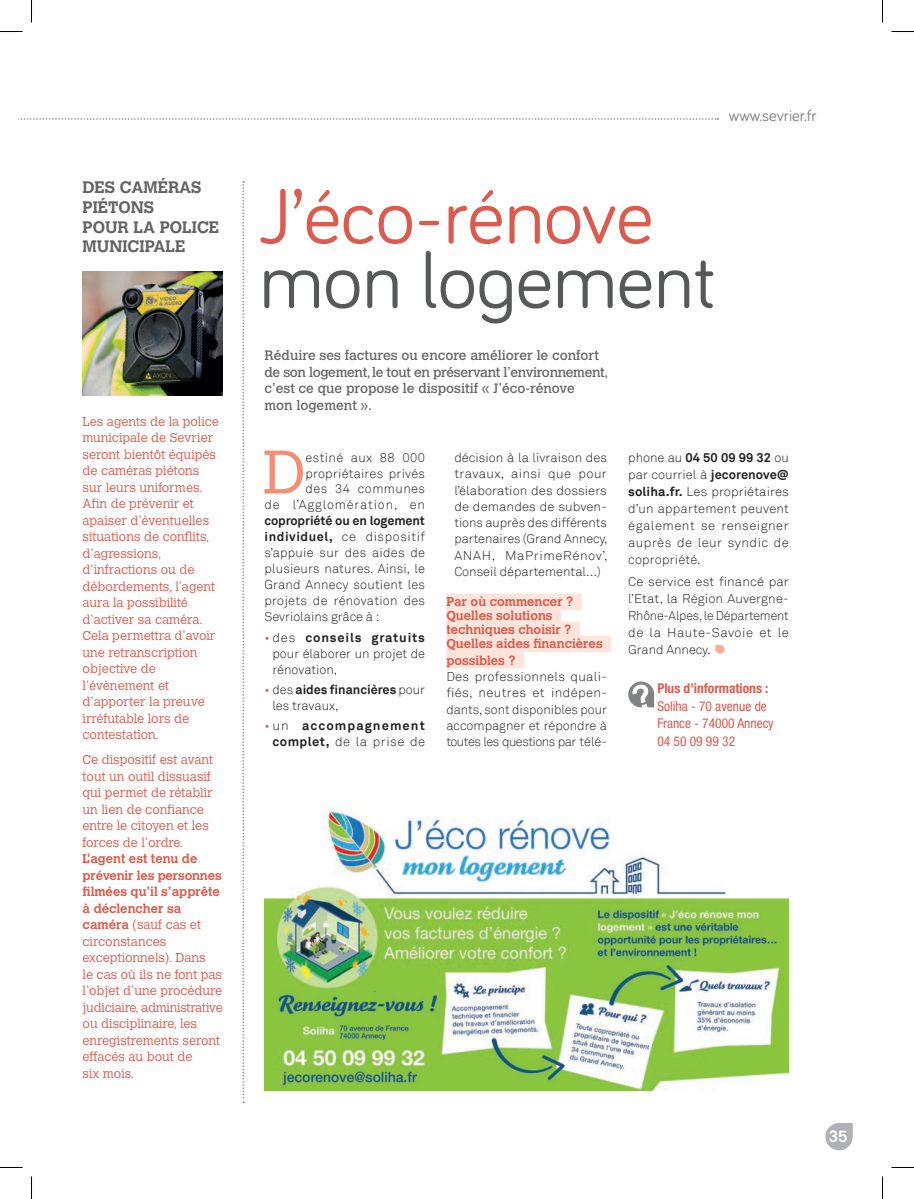
<style>
.page{position:relative;width:914px;height:1199px;background:#fff}
.page>*{position:absolute;margin:0;border:0;box-sizing:border-box;transform-origin:0 0}
.t1{font:79.5px "Bariol";color:#db5b4e}
.t2{font:79.5px "Bariol";color:#57585a}
.t3{font:300 60.75px "Calvert MT Std";color:#f58d75}
.t4{font:700 16.5px/19.5px "Calvert MT Std";color:#636366}
.t5{font:16.5px "Bariol";color:#808285}
.t6{font:700 16.5px "Akkurat";color:#fff}
.t7{font:13.5px/16.5px "Calvert MT Std";color:#636366}
.t8{font:condensed 13.5px/17.9px "Helvetica Neue LT Std";color:#db5b4e}
.t9{font:700 condensed 13.5px "Helvetica Neue LT Std";color:#db5b4e}
.t10{font:300 12.75px/16.4px "Akkurat";letter-spacing:.005em;color:#231f20;text-align:justify}
.t11{font:300 12.75px/16.5px "Calvert MT Std";color:#db5b4e}
.t12{font:700 12.75px/14.1px "Calvert MT Std";color:#db5b4e}
.t13{font:300 12.75px/15.9px "Akkurat";letter-spacing:.03em;color:#231f20;text-align:right}
.t14{font:700 12.75px/16px "Akkurat";letter-spacing:.08em;color:#231f20;text-align:right}
.s1{font-weight:700}
.s2{color:#db5b4e}
.s3{font-weight:300;color:#db5b4e}
.s4{font-weight:300}
</style>
<div class="page">
<svg style="left:825px;top:1123px;width:27px;height:27px"></svg>
<div style="left:446px;top:593px;width:135px;height:17px;background:#fde5db"></div>
<div style="left:446px;top:607px;width:115px;height:17px;background:#fde5db"></div>
<div style="left:446px;top:621px;width:133px;height:17px;background:#fde5db"></div>
<div style="left:446px;top:635px;width:165px;height:17px;background:#fde5db"></div>
<div style="left:446px;top:652px;width:78px;height:16px;background:#fde5db"></div>
<svg style="left:715px;top:644px;width:9px;height:9px"></svg>
<svg style="left:628px;top:681px;width:26px;height:26px"></svg>
<svg style="left:20px;top:118px;width:698px;height:2px"></svg>
<img style="left:264px;top:806px;width:524px;height:284px">
<svg style="left:242px;top:181px;width:2px;height:921px"></svg>
<img style="left:83px;top:272px;width:140px;height:123px">
<svg style="left:0;top:31px;width:22px;height:1px"></svg>
<svg style="left:891px;top:31px;width:22px;height:1px"></svg>
<svg style="left:0;top:1167px;width:22px;height:1px"></svg>
<svg style="left:891px;top:1167px;width:22px;height:1px"></svg>
<svg style="left:31px;top:0;width:1px;height:22px"></svg>
<svg style="left:31px;top:1176px;width:1px;height:22px"></svg>
<svg style="left:882px;top:0;width:1px;height:22px"></svg>
<svg style="left:882px;top:1176px;width:1px;height:22px"></svg>
<p class="t4" style="left:83px;top:178px;width:138px">DES CAMÉRAS<br>PIÉTONS<br>POUR LA POLICE<br>MUNICIPALE</p>
<p class="t11" style="left:83px;top:413px;width:138px">Les agents de la police municipale de Sevrier seront bientôt équipés de caméras piétons sur leurs uniformes.<br>Afin de prévenir et apaiser d’éventuelles situations de conflits, d’agressions, d’infractions ou de débordements, l’agent aura la possibilité d’activer sa caméra.<br>Cela permettra d’avoir une retranscription objective de l’évènement et d’apporter la preuve irréfutable lors de contestation.</p>
<p class="t11" style="left:83px;top:751px;width:132px">Ce dispositif est avant tout un outil dissuasif qui permet de rétablir un lien de confiance entre le citoyen et les forces de l’ordre.</p>
<p class="t11" style="left:83px;top:850px;width:142px"><span class="s1">L’agent est tenu de prévenir les personnes filmées qu’il s’apprête à déclencher sa caméra</span> (sauf cas et circonstances exceptionnels). Dans<br>le cas où ils ne font pas l’objet d’une procédure judiciaire, administrative ou disciplinaire, les enregistrements seront effacés au bout de<br>six mois.</p>
<p class="t5" style="left:728px;top:104px;width:89px">www.sevrier.fr</p>
<h1 class="t1" style="left:259px;top:162px;width:396px">J’éco-rénove</h1>
<h1 class="t2" style="left:259px;top:227px;width:458px">mon logement</h1>
<p class="t7" style="left:264px;top:347px;width:345px">Réduire ses factures ou encore améliorer le confort de son logement, le tout en préservant l’environnement, c’est ce que propose le dispositif « J’éco-rénove<br>mon logement ».</p>
<h2 class="t3" style="left:263px;top:438px;width:44px">D</h2>
<p class="t13" style="left:264px;top:450px;width:162px">estiné aux 88 000 propriétaires privés<br>des 34 communes<br>de l’Agglomération, en</p>
<p class="t10" style="left:264px;top:513px;width:162px"><span class="s1">copropriété ou en logement individuel,</span> ce dispositif s’appuie sur des aides de plusieurs natures. Ainsi, le Grand Annecy soutient les projets de rénovation des Sevriolains grâce à :</p>
<p class="t10" style="left:272px;top:629px;width:154px;text-indent:-8px"><span class="s2">•</span> des <span class="s1">conseils gratuits </span>pour élaborer un projet de rénovation,</p>
<p class="t10" style="left:272px;top:681px;width:154px;text-indent:-8px"><span class="s2">•</span> des <span class="s1">aides financières</span> pour les travaux,</p>
<p class="t14" style="left:264px;top:717px;width:162px"><span class="s3">•</span> <span class="s4">un</span> accompagnement complet, <span class="s4">de la prise de</span></p>
<p class="t10" style="left:454px;top:449px;width:155px">décision à la livraison des travaux, ainsi que pour l’élaboration des dossiers de demandes de subven&shy;tions auprès des différents partenaires (Grand Annecy, ANAH, MaPrimeRénov’, Conseil départemental…)</p>
<p class="t12" style="left:446px;top:594px;width:158px">Par où commencer ?<br>Quelles solutions techniques choisir ?<br>Quelles aides financières</p>
<p class="t12" style="left:446px;top:653px;width:71px">possibles ?</p>
<p class="t10" style="left:446px;top:668px;width:162px">Des professionnels quali&shy;fiés, neutres et indépen&shy;dants, sont disponibles pour accompagner et répondre à toutes les questions par télé-</p>
<p class="t10" style="left:628px;top:449px;width:162px;line-height:17.1px">phone au <span class="s1">04 50 09 99 32</span> ou par courriel à <span class="s1">jecorenove@ soliha.fr.</span> Les propriétaires d’un appartement peuvent également se renseigner auprès de leur syndic de copropriété.</p>
<p class="t10" style="left:628px;top:572px;width:162px;line-height:17.1px">Ce service est financé par l’Etat, la Région Auvergne-Rhône-Alpes, le Département de la Haute-Savoie et le Grand Annecy.</p>
<p class="t9" style="left:657px;top:679px;width:113px">Plus d’informations :</p>
<p class="t8" style="left:657px;top:696px;width:118px">Soliha - 70 avenue de<br>France - 74000 Annecy<br>04 50 09 99 32</p>
<p class="t6" style="left:828px;top:1125px;width:20px">35</p>
</div>
